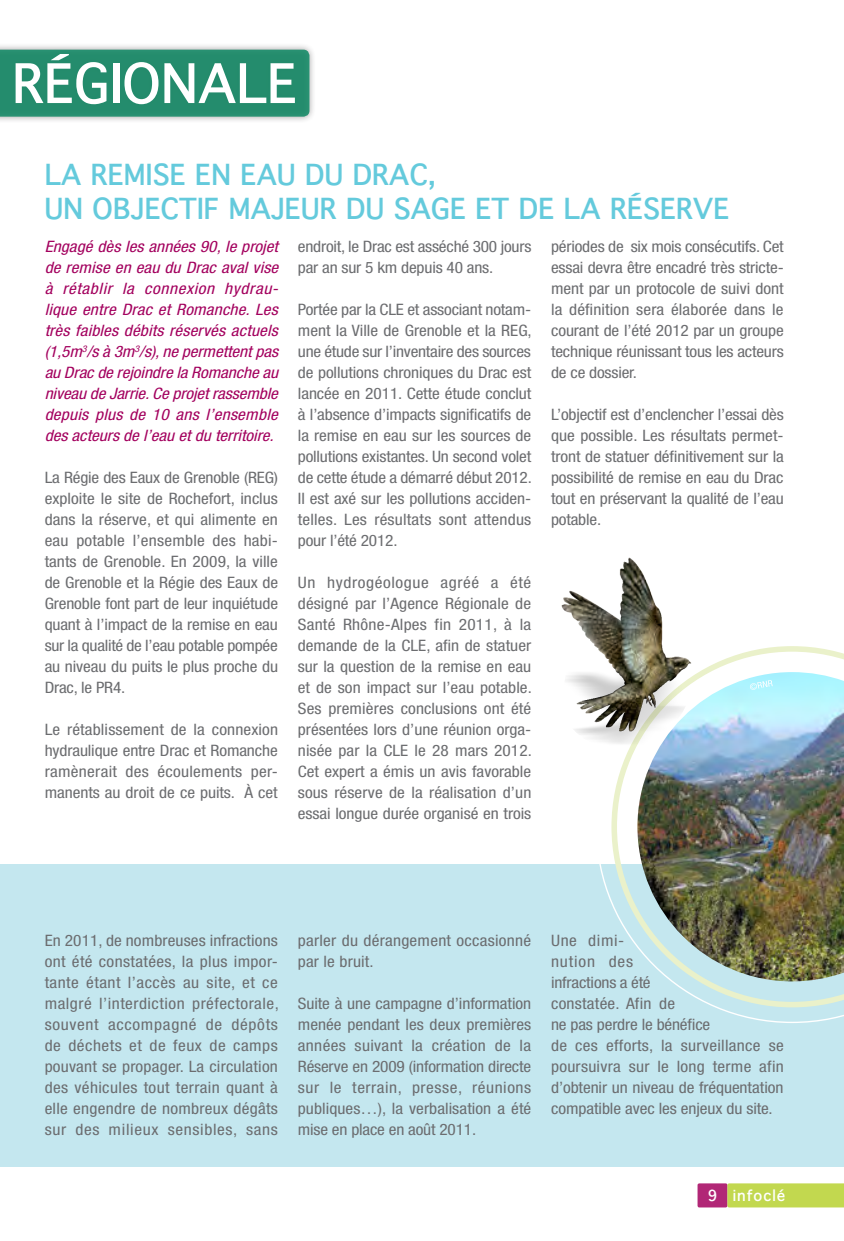
<style>
.page{position:relative;width:844px;height:1241px;background:#fff}
.page>*{position:absolute;margin:0;border:0;box-sizing:border-box;transform-origin:0 0}
.t1{font:700 52.5px "Thonburi";color:#fff}
.t2{font:700 28px/33.2px "Thonburi";color:#64cadc}
.t3{font:condensed 15.75px/21px "Helvetica Neue";letter-spacing:-.005em;color:#6c6d70;text-align:justify;scale:1.1 1}
.t4{font:italic condensed 15.75px/21px "Helvetica Neue";color:#a3015e;text-align:justify;scale:1.1 1}
.t5{font:condensed 15.75px/21px "Helvetica Neue";letter-spacing:.015em;color:#6c6d70;scale:1.1 1}
.t6{font:700 14.88px "Thonburi";color:#fff}
</style>
<div class="page">
<div style="left:697px;top:1183px;width:30px;height:24px;background:#b12776;border-radius:2px"></div>
<div style="left:727px;top:1183px;width:116px;height:24px;background:#c2d84f"></div>
<div style="left:0;top:863px;width:843px;height:303px;background:#c4e7ef"></div>
<svg style="left:611px;top:646px;width:232px;height:361px"></svg>
<img style="left:637px;top:672px;width:206px;height:309px">
<div style="left:0;top:42px;width:316px;height:81px;background:#231f20;opacity:.5"></div>
<div style="left:0;top:50px;width:309px;height:67px;background:#248c6c"></div>
<img style="left:561px;top:557px;width:137px;height:194px">
<svg style="left:749px;top:680px;width:23px;height:10px"></svg>
<h1 class="t1" style="left:12px;top:40px;width:286px">RÉGIONALE</h1>
<h2 class="t2" style="left:45px;top:158px;width:393px">LA REMISE EN EAU DUDRAC,<br>UN</h2>
<h2 class="t2" style="left:92px;top:192px;width:290px">OBJECTIF MAJEUR DUSA</h2>
<h2 class="t2" style="left:431px;top:192px;width:300px">GE ET DE LA RÉSERVE</h2>
<p class="t4" style="left:45px;top:236px;width:214px">Engagé dès les années 90, le projet de remise en eau du Drac aval vise à rétablir la connexion hydrau&shy;lique entre Drac et Romanche. Les très faibles débits réservés actuels (1,5m<sup>3</sup>/s à 3m<sup>3</sup>/s), ne permettent pas au Drac de rejoindre la Romanche au niveau de Jarrie. Ce projet rassemble depuis plus de 10 ans l’ensemble des acteurs de l’eau et du territoire.</p>
<p class="t3" style="left:45px;top:467px;width:214px">La Régie des Eaux de Grenoble (REG) exploite le site de Rochefort, inclus dans la réserve, et qui alimente en eau potable l’ensemble des habi&shy;tants de Grenoble. En 2009, la ville de Grenoble et la Régie des Eaux de Grenoble font part de leur inquiétude quant à l’impact de la remise en eau sur la qualité de l’eau potable pompée au niveau du puits le plus proche du Drac, le PR4.</p>
<p class="t3" style="left:45px;top:719px;width:214px">Le rétablissement de la connexion hydraulique entre Drac et Romanche ramènerait des écoulements per&shy;manents au droit de ce puits. À cet</p>
<p class="t3" style="left:551px;top:236px;width:213px">périodes de six mois consécutifs. Cet essai devra être encadré très stricte&shy;ment par un protocole de suivi dont la définition sera élaborée dans le courant de l’été 2012 par un groupe technique réunissant tous les acteurs de ce dossier.</p>
<p class="t3" style="left:551px;top:404px;width:213px">L’objectif est d’enclencher l’essai dès que possible. Les résultats permet&shy;tront de statuer définitivement sur la possibilité de remise en eau du Drac tout en préservant la qualité de l’eau potable.</p>
<p class="t3" style="left:298px;top:236px;width:214px">endroit, le Drac est asséché 300 jours par an sur 5 km depuis 40 ans.</p>
<p class="t3" style="left:298px;top:299px;width:214px">Portée par la CLE et associant notam&shy;ment la Ville de Grenoble et la REG, une étude sur l’inventaire des sources de pollutions chroniques du Drac est lancée en 2011. Cette étude conclut à l’absence d’impacts significatifs de la remise en eau sur les sources de pollutions existantes. Un second volet de cette étude a démarré début 2012.<br>Il est axé sur les pollutions acciden&shy;telles. Les résultats sont attendus pour l’été 2012.</p>
<p class="t3" style="left:298px;top:572px;width:214px">Un hydrogéologue agréé a été désigné par l’Agence Régionale de Santé Rhône-Alpes fin 2011, à la demande de la CLE, afin de statuer sur la question de la remise en eau et de son impact sur l’eau potable.<br>Ses premières conclusions ont été présentées lors d’une réunion orga&shy;nisée par la CLE le 28 mars 2012.<br>Cet expert a émis un avis favorable sous réserve de la réalisation d’un essai longue durée organisé en trois</p>
<p class="t3" style="left:45px;top:929px;width:214px">En 2011, de nombreuses infractions ont été constatées, la plus impor&shy;tante étant l’accès au site, et ce malgré l’interdiction préfectorale, souvent accompagné de dépôts de déchets et de feux de camps pouvant se propager. La circulation des véhicules tout terrain quant à elle engendre de nombreux dégâts sur des milieux sensibles, sans</p>
<p class="t5" style="left:298px;top:929px;width:213px">parler du dérangement occasionné par le bruit.</p>
<p class="t3" style="left:298px;top:992px;width:214px">Suite à une campagne d’information menée pendant les deux premières années suivant la création de la Réserve en 2009 (information directe sur le terrain, presse, réunions publiques…), la verbalisation a été mise en place en août 2011.</p>
<p class="t3" style="left:551px;top:929px;width:213px;text-align:left">Une dimi-<br>nution des<br>infractions a été<br>constatée. Afin de<br>ne pas perdre le bénéfice<br>de ces efforts, la surveillance se poursuivra sur le long terme afin d’obtenir un niveau de fréquentation compatible avec les enjeux du site.</p>
<p class="t6" style="left:707px;top:1182px;width:79px">9 INFOCLÉ</p>
</div>
